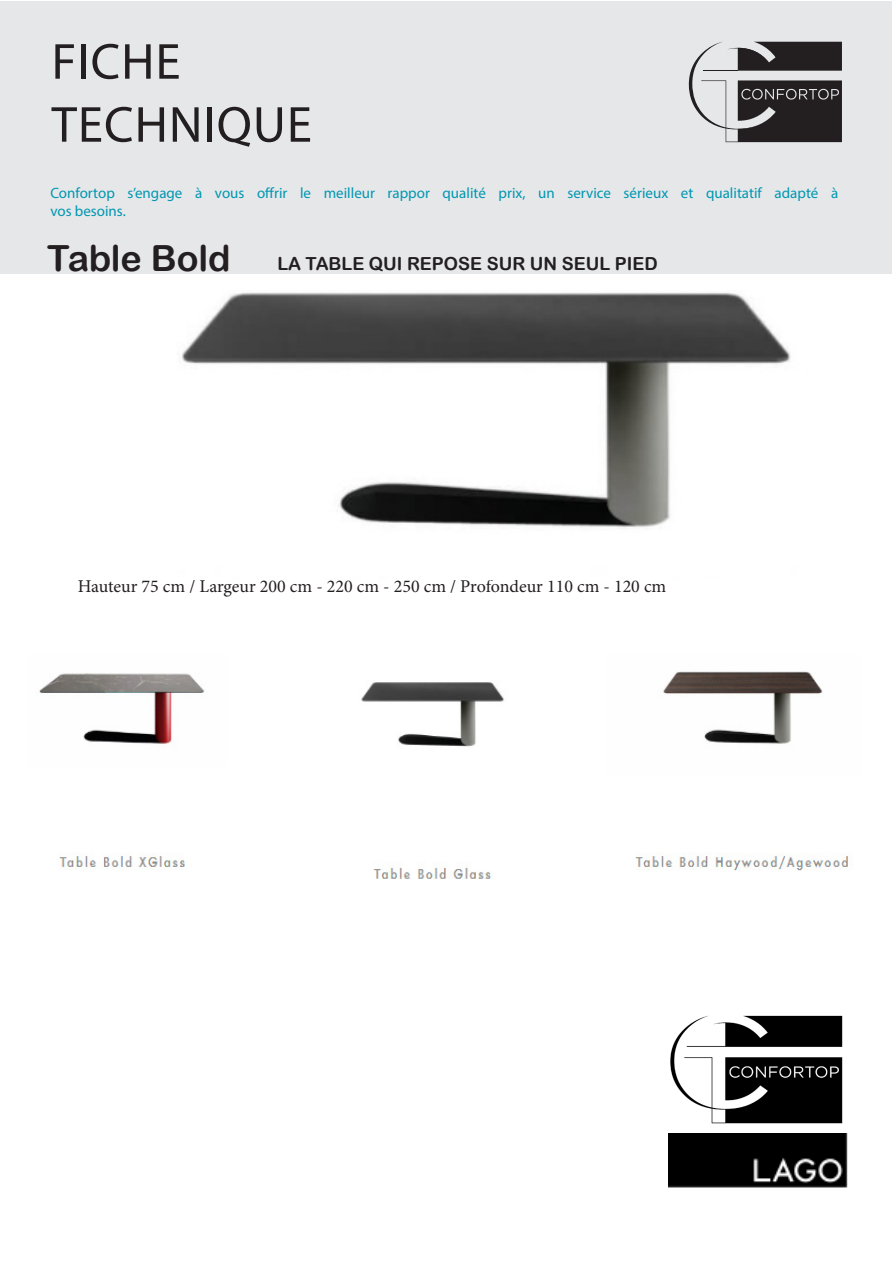
<style>
.page{position:relative;width:893px;height:1263px;background:#fff}
.page>*{position:absolute;margin:0;border:0;box-sizing:border-box;transform-origin:0 0}
.t1{font:51px "Myriad Pro";letter-spacing:.02em;color:#231f20}
.t2{font:36px "Arial Rounded MT Bold";color:#231f20}
.t3{font:18px "Minion Pro";color:#231f20}
.t4{font:18px "Arial Rounded MT Bold";color:#231f20}
.t5{font:15px/18px "Myriad Pro";color:#0097b1}
</style>
<div class="page">
<div style="left:1px;top:1px;width:891px;height:273px;background:#e6e7e9"></div>
<svg style="left:689px;top:41px;width:153px;height:101px"></svg>
<img style="left:668px;top:1133px;width:180px;height:55px">
<img style="left:670px;top:1015px;width:173px;height:109px">
<img style="left:181px;top:292px;width:610px;height:236px">
<img style="left:39px;top:671px;width:811px;height:208px">
<p class="t1" style="left:52px;top:30px;width:131px">FICHE</p>
<p class="t1" style="left:52px;top:93px;width:262px">TECHNIQUE</p>
<p class="t5" style="left:50px;top:184px;width:789px">Confortop s’engage à vous offrir le meilleur rappor qualité prix, un service sérieux et qualitatif adapté à vos besoins.</p>
<p class="t2" style="left:47px;top:237px;width:185px">Table Bold</p>
<p class="t4" style="left:277px;top:253px;width:382px">LA TABLE QUI REPOSE SUR UN SEUL PIED</p>
<p class="t3" style="left:78px;top:574px;width:590px">Hauteur 75 cm / Largeur 200 cm - 220 cm - 250 cm / Profondeur 110 cm - 120 cm</p>
</div>
